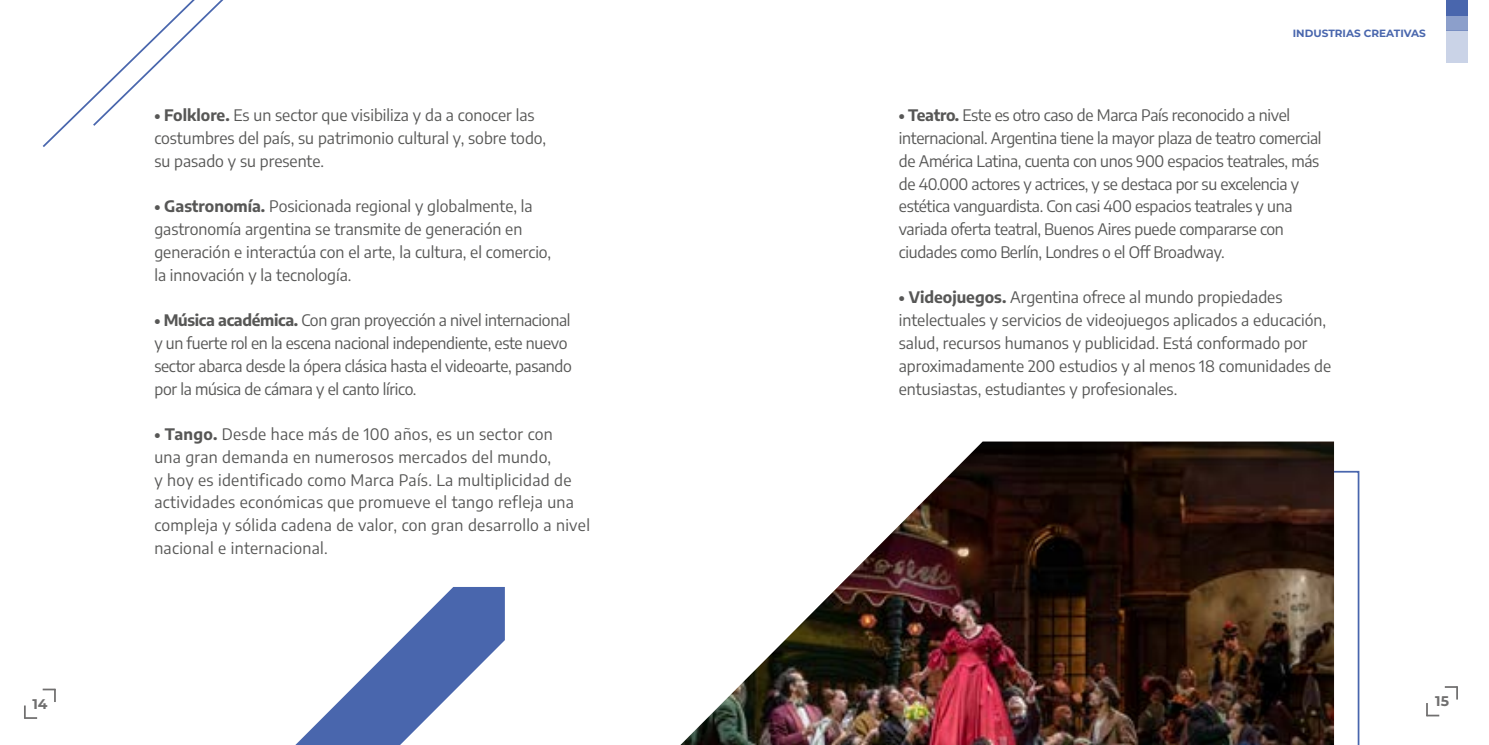
<style>
.page{position:relative;width:1489px;height:745px;background:#fff}
.page>*{position:absolute;margin:0;border:0;box-sizing:border-box;transform-origin:0 0}
.t1{font:15.75px/22.8px "Encode Sans";letter-spacing:-.02em;color:#575756}
.t2{font:15.75px/22.8px "Encode Sans";color:#575756}
.t3{font:15.75px/22.8px "Encode Sans";letter-spacing:.02em;color:#575756}
.t4{font:700 14px "Montserrat";color:#706f6f}
.t5{font:700 10.5px "Montserrat";color:#4966ad}
.s1{font-weight:700}
</style>
<div class="page">
<div style="left:1446px;top:0;width:21px;height:15px;background:#4966ad"></div>
<div style="left:1446px;top:15px;width:21px;height:16px;background:#8c9fcb"></div>
<div style="left:1446px;top:31px;width:21px;height:32px;background:#cad3e7"></div>
<svg style="left:1426px;top:703px;width:12px;height:13px"></svg>
<svg style="left:24px;top:705px;width:13px;height:13px"></svg>
<svg style="left:1444px;top:686px;width:13px;height:13px"></svg>
<svg style="left:43px;top:688px;width:13px;height:13px"></svg>
<svg style="left:296px;top:587px;width:209px;height:157px"></svg>
<svg style="left:1333px;top:469px;width:27px;height:275px"></svg>
<img style="left:681px;top:441px;width:652px;height:303px">
<svg style="left:42px;top:0;width:182px;height:147px"></svg>
<p class="t2" style="left:154px;top:103px;width:393px"><span class="s1">• Folklore.</span> Es un sector que visibiliza y da a conocer las costumbres del país, su patrimonio cultural y, sobre todo, su pasado y su presente.</p>
<p class="t2" style="left:154px;top:194px;width:398px"><span class="s1">• Gastronomía.</span> Posicionada regional y globalmente, la gastronomía argentina se transmite de generación en generación e interactúa con el arte, la cultura, el comercio, la innovación y la tecnología.</p>
<p class="t1" style="left:154px;top:308px;width:419px"><span class="s1">• Música académica.</span> Con gran proyección a nivel internacional y un fuerte rol en la escena nacional independiente, este nuevo sector abarca desde la ópera clásica hasta el videoarte, pasando por la música de cámara y el canto lírico.</p>
<p class="t3" style="left:154px;top:422px;width:437px"><span class="s1">• Tango.</span> Desde hace más de 100 años, es un sector con<br>una gran demanda en numerosos mercados del mundo,<br>y hoy es identificado como Marca País. La multiplicidad de actividades económicas que promueve el tango refleja una compleja y sólida cadena de valor, con gran desarrollo a nivel nacional e internacional.</p>
<p class="t5" style="left:1292px;top:26px;width:135px">INDUSTRIAS CREATIVAS</p>
<p class="t1" style="left:898px;top:103px;width:424px"><span class="s1">• Teatro.</span> Este es otro caso de Marca País reconocido a nivel internacional. Argentina tiene la mayor plaza de teatro comercial de América Latina, cuenta con unos 900 espacios teatrales, más de 40.000 actores y actrices, y se destaca por su excelencia y estética vanguardista. Con casi 400 espacios teatrales y una variada oferta teatral, Buenos Aires puede compararse con ciudades como Berlín, Londres o el Off Broadway.</p>
<p class="t2" style="left:898px;top:285px;width:434px"><span class="s1">• Videojuegos.</span> Argentina ofrece al mundo propiedades intelectuales y servicios de videojuegos aplicados a educación, salud, recursos humanos y publicidad. Está conformado por aproximadamente 200 estudios y al menos 18 comunidades de entusiastas, estudiantes y profesionales.</p>
<p class="t4" style="left:32px;top:693px;width:17px">14</p>
<p class="t4" style="left:1434px;top:690px;width:15px">15</p>
</div>
